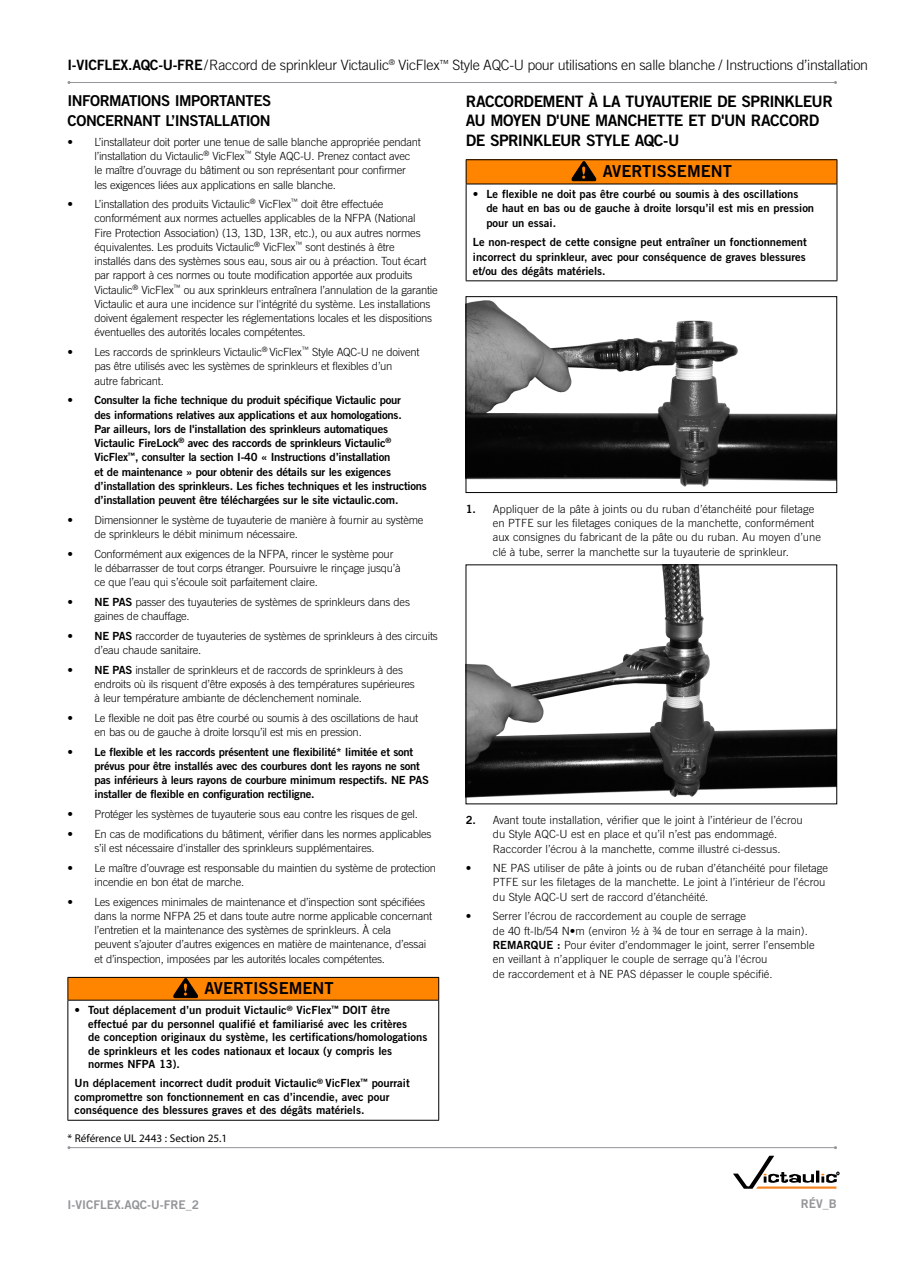
<style>
.page{position:relative;width:918px;height:1263px;background:#fff}
.page>*{position:absolute;margin:0;border:0;box-sizing:border-box;transform-origin:0 0}
.t1{font:16.5px "Trade Gothic LT Std Bd 2";color:#000}
.t2{font:15.75px/19.4px "Trade Gothic LT Std Bd 2";letter-spacing:-.035em;color:#000}
.t3{font:15px/19.8px "Trade Gothic LT Std Bd 2";letter-spacing:-.035em;color:#000}
.t4{font:300 14.25px "Trade Gothic LT Std";letter-spacing:-.02em;color:#000}
.t5{font:12px "Trade Gothic LT Std Bd 2";color:#939598}
.t6{font:300 11.25px/14.2px "Trade Gothic LT Std";letter-spacing:-.02em;color:#000}
.t7{font:11.25px/14.2px "Trade Gothic LT Std Bd 2";letter-spacing:-.02em;color:#000}
.t8{font:300 11.25px/14.2px "Trade Gothic LT Std";color:#000}
.t9{font:11.25px/13.5px "Trade Gothic LT Std Bd 2";color:#000}
.t10{font:11.25px "Myriad Pro";color:#000}
.s1{font-family:"Trade Gothic LT Std Bd 2";font-weight:400}
.s2{font-family:"Trade Gothic LT Std";font-weight:300}
</style>
<div class="page">
<svg style="left:733px;top:1156px;width:106px;height:33px"></svg>
<hr style="left:69px;top:1147px;width:767px;height:1px;background:#939598">
<hr style="left:69px;top:82px;width:767px;height:1px;background:#939598">
<div style="left:68px;top:977px;width:371px;height:23px;background:#ff8400"></div>
<hr style="left:68px;top:977px;width:371px;height:1px;background:#000">
<svg style="left:68px;top:978px;width:1px;height:22px"></svg>
<svg style="left:438px;top:978px;width:1px;height:22px"></svg>
<hr style="left:68px;top:1000px;width:1px;height:120px;background:#000">
<hr style="left:68px;top:1000px;width:371px;height:1px;background:#000">
<hr style="left:438px;top:1000px;width:1px;height:120px;background:#000">
<hr style="left:68px;top:1120px;width:371px;height:1px;background:#000">
<svg style="left:173px;top:978px;width:25px;height:20px"></svg>
<div style="left:466px;top:160px;width:371px;height:24px;background:#ff8400"></div>
<hr style="left:466px;top:159px;width:371px;height:1px;background:#000">
<svg style="left:466px;top:160px;width:1px;height:24px"></svg>
<svg style="left:837px;top:160px;width:1px;height:24px"></svg>
<hr style="left:466px;top:184px;width:1px;height:96px;background:#000">
<hr style="left:466px;top:184px;width:371px;height:1px;background:#000">
<hr style="left:837px;top:184px;width:1px;height:96px;background:#000">
<hr style="left:466px;top:280px;width:371px;height:1px;background:#000">
<svg style="left:571px;top:161px;width:25px;height:20px"></svg>
<img style="left:468px;top:300px;width:367px;height:187px">
<div style="left:466px;top:296px;width:371px;height:197px;border:1px solid #000"></div>
<img style="left:468px;top:566px;width:367px;height:232px">
<p class="t4" style="left:68px;top:57px;width:802px"><span class="s1">I-VICFLEX.AQC-U-FRE</span>/Raccord de sprinkleur Victaulic<sup>®</sup> VicFlex<sup>™</sup> Style AQC-U pour utilisations en salle blanche / Instructions d’installation</p>
<h3 class="t3" style="left:68px;top:91px;width:205px">INFORMATIONS IMPORTANTES<br>CONCERNANT L’INSTALLATION</h3>
<p class="t6" style="left:94px;top:134px;width:328px;text-indent:-27px">• L’installateur doit porter une tenue de salle blanche appropriée pendant l’installation du Victaulic<sup>®</sup> VicFlex<sup>™</sup> Style AQC-U. Prenez contact avec le maître d’ouvrage du bâtiment ou son représentant pour confirmer les exigences liées aux applications en salle blanche.</p>
<p class="t6" style="left:95px;top:197px;width:345px;text-indent:-27px">• L’installation des produits Victaulic<sup>®</sup> VicFlex<sup>™</sup> doit être effectuée conformément aux normes actuelles applicables de la NFPA (National<br>Fire Protection Association) (13, 13D, 13R, etc.), ou aux autres normes équivalentes. Les produits Victaulic<sup>®</sup> VicFlex<sup>™</sup> sont destinés à être<br>installés dans des systèmes sous eau, sous air ou à préaction. Tout écart par rapport à ces normes ou toute modification apportée aux produits Victaulic<sup>®</sup> VicFlex<sup>™</sup> ou aux sprinkleurs entraînera l’annulation de la garantie Victaulic et aura une incidence sur l'intégrité du système. Les installations doivent également respecter les réglementations locales et les dispositions éventuelles des autorités locales compétentes.</p>
<p class="t6" style="left:95px;top:345px;width:327px;text-indent:-27px">• Les raccords de sprinkleurs Victaulic<sup>®</sup> VicFlex<sup>™</sup> Style AQC-U ne doivent pas être utilisés avec les systèmes de sprinkleurs et flexibles d’un<br>autre fabricant.</p>
<p class="t7" style="left:94px;top:393px;width:334px;text-indent:-27px"><span class="s2">•</span> Consulter la fiche technique du produit spécifique Victaulic pour<br>des informations relatives aux applications et aux homologations.<br>Par ailleurs, lors de l'installation des sprinkleurs automatiques Victaulic FireLock<sup>®</sup> avec des raccords de sprinkleurs Victaulic<sup>® </sup>VicFlex<sup>™</sup>, consulter la section I-40 « Instructions d’installation<br>et de maintenance » pour obtenir des détails sur les exigences d’installation des sprinkleurs. Les fiches techniques et les instructions d’installation peuvent être téléchargées sur le site victaulic.com.</p>
<p class="t6" style="left:94px;top:512px;width:331px;text-indent:-27px">• Dimensionner le système de tuyauterie de manière à fournir au système de sprinkleurs le débit minimum nécessaire.</p>
<p class="t6" style="left:94px;top:546px;width:308px;text-indent:-27px">• Conformément aux exigences de la NFPA, rincer le système pour le débarrasser de tout corps étranger. Poursuivre le rinçage jusqu’à ce que l’eau qui s’écoule soit parfaitement claire.</p>
<p class="t6" style="left:94px;top:594px;width:317px;text-indent:-27px">• <span class="s1">NE PAS</span> passer des tuyauteries de systèmes de sprinkleurs dans des gaines de chauffage.</p>
<p class="t6" style="left:94px;top:628px;width:345px;text-indent:-27px">• <span class="s1">NE PAS</span> raccorder de tuyauteries de systèmes de sprinkleurs à des circuits d’eau chaude sanitaire.</p>
<p class="t6" style="left:94px;top:662px;width:322px;text-indent:-27px">• <span class="s1">NE PAS</span> installer de sprinkleurs et de raccords de sprinkleurs à des endroits où ils risquent d’être exposés à des températures supérieures à leur température ambiante de déclenchement nominale.</p>
<p class="t6" style="left:94px;top:710px;width:325px;text-indent:-27px">• Le flexible ne doit pas être courbé ou soumis à des oscillations de haut en bas ou de gauche à droite lorsqu’il est mis en pression.</p>
<p class="t7" style="left:94px;top:744px;width:336px;text-indent:-27px"><span class="s2">•</span> Le flexible et les raccords présentent une flexibilité* limitée et sont prévus pour être installés avec des courbures dont les rayons ne sont pas inférieurs à leurs rayons de courbure minimum respectifs. NE PAS installer de flexible en configuration rectiligne.</p>
<p class="t6" style="left:67px;top:807px;width:352px">• Protéger les systèmes de tuyauterie sous eau contre les risques de gel.</p>
<p class="t6" style="left:94px;top:826px;width:338px;text-indent:-27px">• En cas de modifications du bâtiment, vérifier dans les normes applicables s’il est nécessaire d'installer des sprinkleurs supplémentaires.</p>
<p class="t6" style="left:94px;top:860px;width:343px;text-indent:-27px">• Le maître d’ouvrage est responsable du maintien du système de protection incendie en bon état de marche.</p>
<p class="t6" style="left:94px;top:894px;width:339px;text-indent:-27px">• Les exigences minimales de maintenance et d’inspection sont spécifiées dans la norme NFPA 25 et dans toute autre norme applicable concernant l’entretien et la maintenance des systèmes de sprinkleurs. À cela<br>peuvent s’ajouter d’autres exigences en matière de maintenance, d’essai et d’inspection, imposées par les autorités locales compétentes.</p>
<h1 class="t1" style="left:204px;top:977px;width:131px">AVERTISSEMENT</h1>
<p class="t9" style="left:88px;top:1003px;width:341px;text-indent:-14px">• Tout déplacement d’un produit Victaulic<sup>®</sup> VicFlex<sup>™</sup> DOIT être effectué par du personnel qualifié et familiarisé avec les critères<br>de conception originaux du système, les certifications/homologations de sprinkleurs et les codes nationaux et locaux (y compris les normes NFPA 13).</p>
<p class="t9" style="left:75px;top:1076px;width:337px">Un déplacement incorrect dudit produit Victaulic<sup>®</sup> VicFlex<sup>™</sup> pourrait compromettre son fonctionnement en cas d’incendie, avec pour conséquence des blessures graves et des dégâts matériels.</p>
<p class="t10" style="left:68px;top:1131px;width:161px">* Référence UL 2443 : Section 25.1</p>
<h2 class="t2" style="left:466px;top:91px;width:369px">RACCORDEMENT À LA TUYAUTERIE DE SPRINKLEUR<br>AU MOYEN D'UNE MANCHETTE ET D'UN RACCORD<br>DE SPRINKLEUR STYLE AQC-U</h2>
<h1 class="t1" style="left:603px;top:161px;width:131px">AVERTISSEMENT</h1>
<p class="t9" style="left:486px;top:187px;width:329px;line-height:14.2px;text-indent:-14px">• Le flexible ne doit pas être courbé ou soumis à des oscillations<br>de haut en bas ou de gauche à droite lorsqu’il est mis en pression pour un essai.</p>
<p class="t7" style="left:473px;top:235px;width:335px;text-align:justify">Le non-respect de cette consigne peut entraîner un fonctionnement incorrect du sprinkleur, avec pour conséquence de graves blessures et/ou des dégâts matériels.</p>
<p class="t8" style="left:493px;top:501px;width:330px;text-indent:-27px"><span class="s1">1.</span> Appliquer de la pâte à joints ou du ruban d’étanchéité pour filetage en PTFE sur les filetages coniques de la manchette, conformément aux consignes du fabricant de la pâte ou du ruban. Au moyen d’une clé à tube, serrer la manchette sur la tuyauterie de sprinkleur.</p>
<p class="t8" style="left:466px;top:813px;width:339px;text-align:center"><span class="s1">2.</span> Avant toute installation, vérifier que le joint à l’intérieur de l’écrou du Style AQC-U est en place et qu’il n’est pas endommagé.<br>Raccorder l’écrou à la manchette, comme illustré ci-dessus.</p>
<p class="t8" style="left:493px;top:861px;width:337px;text-indent:-27px">• NE PAS utiliser de pâte à joints ou de ruban d’étanchéité pour filetage<br>PTFE sur les filetages de la manchette. Le joint à l’intérieur de l’écrou du Style AQC-U sert de raccord d’étanchéité.</p>
<p class="t8" style="left:493px;top:909px;width:323px;text-indent:-27px">• Serrer l’écrou de raccordement au couple de serrage<br>de 40 ft-lb/54 N•m (environ 1/2 à 3/4 de tour en serrage à la main).<br><span class="s1">REMARQUE :</span> Pour éviter d’endommager le joint, serrer l’ensemble en veillant à n’appliquer le couple de serrage qu’à l'écrou<br>de raccordement et à NE PAS dépasser le couple spécifié.</p>
<p class="t5" style="left:68px;top:1197px;width:133px">I-VICFLEX.AQC-U-FRE_2</p>
<p class="t5" style="left:801px;top:1197px;width:38px">RÉV_B</p>
</div>
